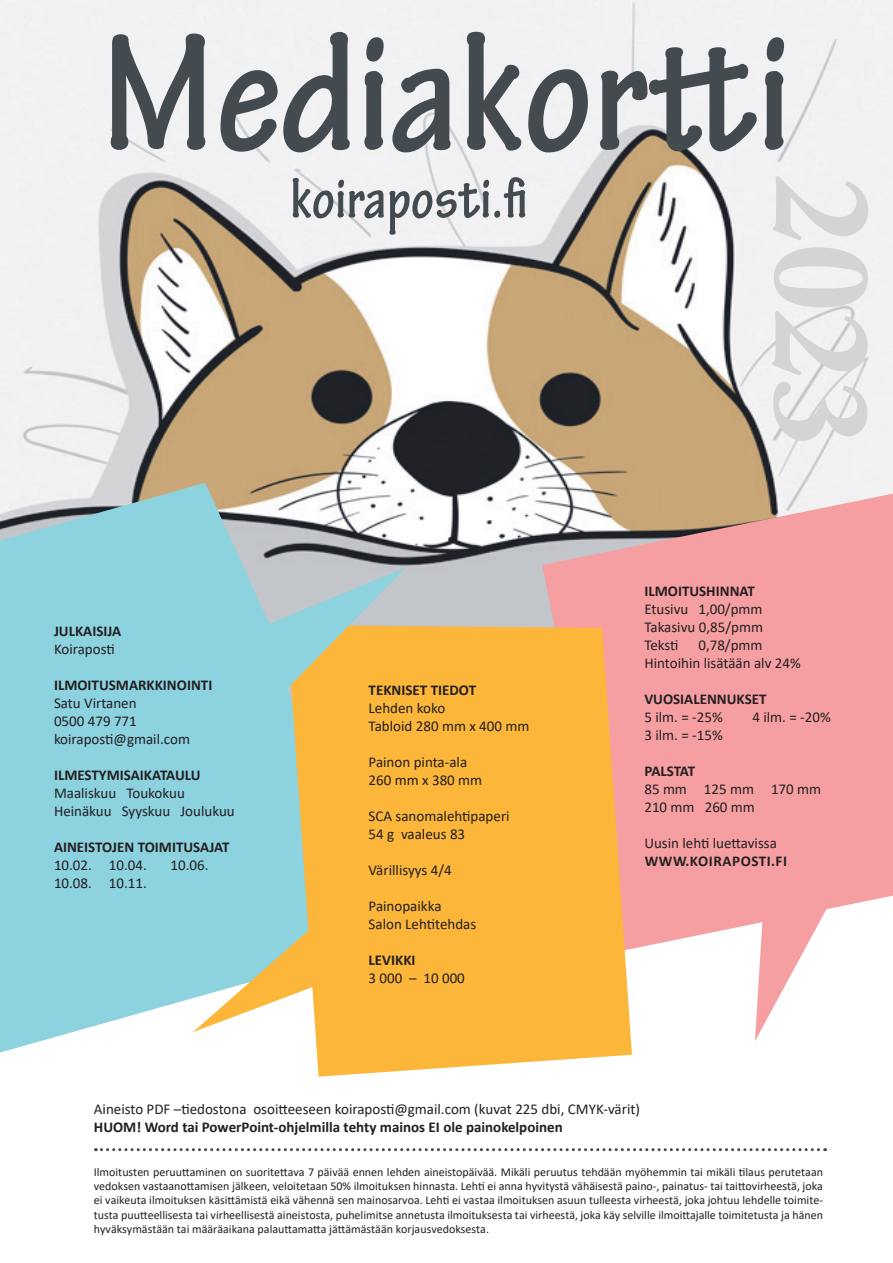
<style>
.page{position:relative;width:893px;height:1263px;background:#fff}
.page>*{position:absolute;margin:0;border:0;box-sizing:border-box;transform-origin:0 0}
.t1{font:700 condensed 178.5px "Tekton Pro";color:#434b50}
.t2{font:700 135px "Adobe Caslon Pro";color:#d4d4d7}
.t3{font:700 condensed 60px "Tekton Pro";color:#434b50}
.t4{font:15px/18px "Calibri";color:#231f20}
.t5{font:700 15px "Calibri";color:#231f20}
.t6{font:700 15px "Calibri";letter-spacing:-.04em;color:#231f20}
.t7{font:12px/14.4px "Calibri";color:#231f20;text-align:justify}
</style>
<div class="page">
<img style="left:0;top:0;width:893px;height:625px">
<svg style="left:95px;top:1148px;width:731px;height:3px"></svg>
<svg style="left:755px;top:951px;width:49px;height:90px"></svg>
<svg style="left:542px;top:494px;width:351px;height:457px;background:#f0a4a6"></svg>
<svg style="left:0;top:483px;width:362px;height:569px;background:#96d1db"></svg>
<svg style="left:287px;top:625px;width:345px;height:452px;background:#f9b849"></svg>
<svg style="left:193px;top:913px;width:169px;height:119px"></svg>
<svg style="left:238px;top:568px;width:168px;height:129px;background:#bcc5a7"></svg>
<h1 class="t1" style="left:102px;top:-11px;width:691px">Mediakortti</h1>
<p class="t5" style="left:54px;top:621px;width:69px">JULKAISIJA</p>
<p class="t4" style="left:54px;top:640px;width:62px">Koiraposti</p>
<p class="t5" style="left:54px;top:675px;width:160px">ILMOITUSMARKKINOINTI</p>
<p class="t4" style="left:54px;top:694px;width:138px">Satu Virtanen<br>0500 479 771 koiraposti@gmail.com</p>
<p class="t5" style="left:54px;top:765px;width:148px">ILMESTYMISAIKATAULU</p>
<p class="t4" style="left:54px;top:784px;width:182px">Maaliskuu Toukokuu<br>Heinäkuu Syyskuu Joulukuu</p>
<p class="t5" style="left:54px;top:837px;width:177px">AINEISTOJEN TOIMITUSAJAT</p>
<p class="t4" style="left:54px;top:856px;width:94px">10.02. 10.04.</p>
<p class="t4" style="left:171px;top:856px;width:39px">10.06.</p>
<p class="t4" style="left:54px;top:874px;width:94px">10.08. 10.11.</p>
<h3 class="t3" style="left:290px;top:163px;width:239px">koiraposti.fi</h3>
<h2 class="t2" style="left:901px;top:176px;width:272px;rotate:90deg">2023</h2>
<p class="t5" style="left:369px;top:679px;width:109px">TEKNISET TIEDOT</p>
<p class="t4" style="left:369px;top:698px;width:162px">Lehden koko<br>Tabloid 280 mm x 400 mm</p>
<p class="t4" style="left:369px;top:752px;width:115px">Painon pinta-ala<br>260 mm x 380 mm</p>
<p class="t4" style="left:369px;top:806px;width:143px">SCA sanomalehtipaperi<br>54 g vaaleus 83</p>
<p class="t4" style="left:369px;top:860px;width:85px">Värillisyys 4/4</p>
<p class="t4" style="left:369px;top:896px;width:109px">Painopaikka<br>Salon Lehtitehdas</p>
<p class="t5" style="left:369px;top:949px;width:48px">LEVIKKI</p>
<p class="t4" style="left:369px;top:968px;width:98px">3 000 – 10 000</p>
<p class="t5" style="left:644px;top:580px;width:112px">ILMOITUSHINNAT</p>
<p class="t4" style="left:644px;top:600px;width:120px;text-align:justify">Etusivu 1,00/pmm Takasivu 0,85/pmm Teksti</p>
<p class="t4" style="left:644px;top:636px;width:158px;text-indent:54px">0,78/pmm<br>Hintoihin lisätään alv 24%</p>
<p class="t5" style="left:644px;top:688px;width:124px">VUOSIALENNUKSET</p>
<p class="t4" style="left:644px;top:708px;width:80px">5 ilm. = -25%</p>
<p class="t4" style="left:752px;top:708px;width:80px">4 ilm. = -20%</p>
<p class="t4" style="left:644px;top:726px;width:80px">3 ilm. = -15%</p>
<p class="t6" style="left:644px;top:760px;width:52px">PALSTAT</p>
<p class="t4" style="left:644px;top:780px;width:178px">85 mm 125 mm 170 mm<br>210 mm 260 mm</p>
<p class="t4" style="left:644px;top:834px;width:134px">Uusin lehti luettavissa</p>
<p class="t5" style="left:645px;top:850px;width:15px">www</p>
<p class="t5" style="left:686px;top:850px;width:46px">.koiraposti</p>
<p class="t5" style="left:771px;top:850px;width:15px">.fi</p>
<p class="t4" style="left:94px;top:1099px;width:548px">Aineisto PDF –tiedostona osoitteeseen koiraposti@gmail.com (kuvat 225 dbi, CMYK-värit)</p>
<p class="t5" style="left:94px;top:1116px;width:470px">HUOM! Word tai PowerPoint-ohjelmilla tehty mainos EI ole painokelpoinen</p>
<p class="t7" style="left:94px;top:1164px;width:731px">Ilmoitusten peruuttaminen on suoritettava 7 päivää ennen lehden aineistopäivää. Mikäli peruutus tehdään myöhemmin tai mikäli tilaus perutetaan vedoksen vastaanottamisen jälkeen, veloitetaan 50% ilmoituksen hinnasta. Lehti ei anna hyvitystä vähäisestä paino-, painatus- tai taittovirheestä, joka ei vaikeuta ilmoituksen käsittämistä eikä vähennä sen mainosarvoa. Lehti ei vastaa ilmoituksen asuun tulleesta virheestä, joka johtuu lehdelle toimite&shy;tusta puutteellisesta tai virheellisestä aineistosta, puhelimitse annetusta ilmoituksesta tai virheestä, joka käy selville ilmoittajalle toimitetusta ja hänen hyväksymästään tai määräaikana palauttamatta jättämästään korjausvedoksesta.</p>
</div>
